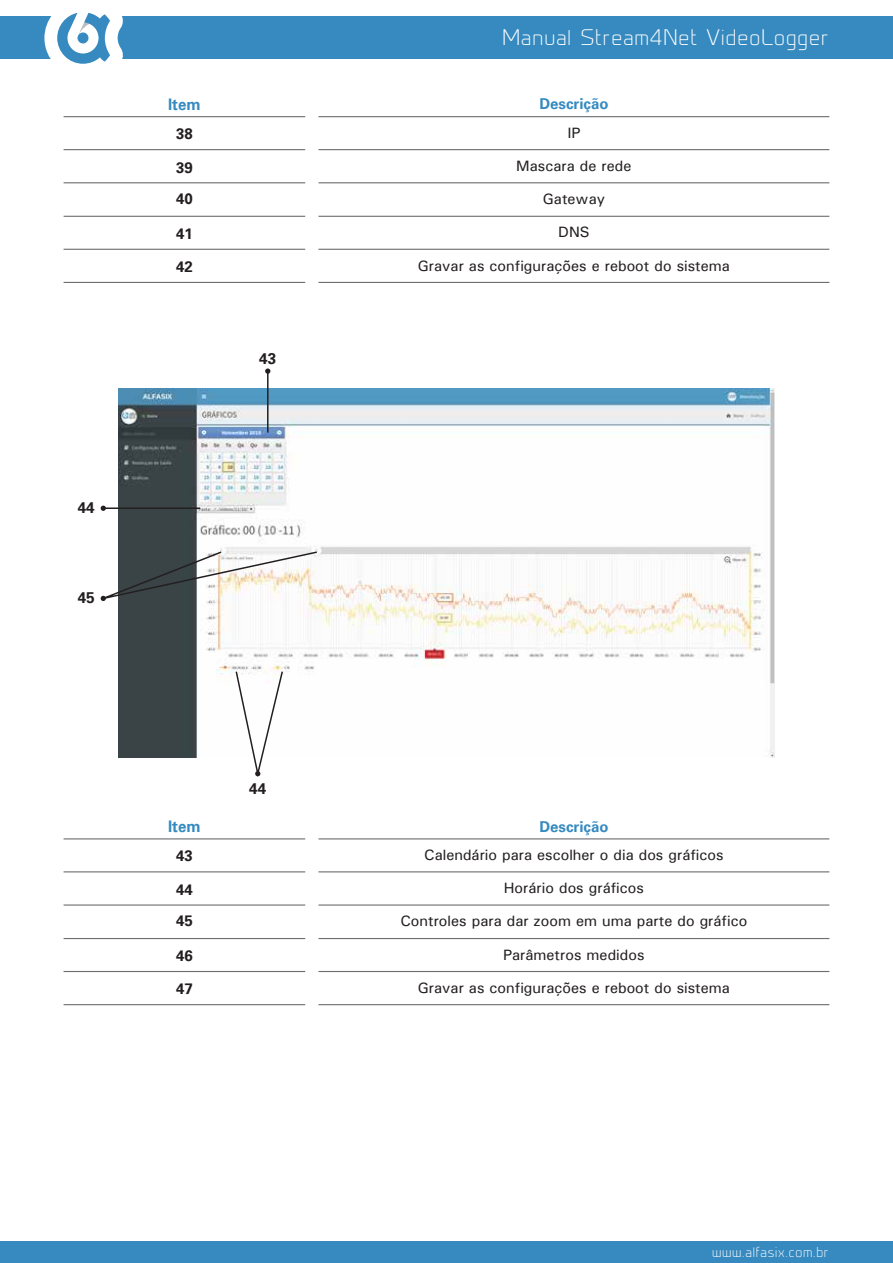
<style>
.page{position:relative;width:893px;height:1263px;background:#fff}
.page>*{position:absolute;margin:0;border:0;box-sizing:border-box;transform-origin:0 0}
.t1{font:300 21px "Prime";letter-spacing:.05em;color:#fff}
.t2{font:700 16.05px "Univers";color:#368ac0;scale:.94 1}
.t3{font:700 15.3px "Univers";color:#231f20}
.t4{font:15px "Univers";color:#231f20}
.t5{font:700 15px "Univers";color:#231f20}
.t6{font:700 15px "Univers";color:#368ac0}
.t7{font:300 13.5px "Prime";letter-spacing:.05em;color:#fff}
</style>
<div class="page">
<hr style="left:318px;top:216px;width:511px;height:1px;background:#6d6e71">
<hr style="left:64px;top:216px;width:241px;height:1px;background:#6d6e71">
<hr style="left:318px;top:182px;width:511px;height:1px;background:#6d6e71">
<hr style="left:64px;top:182px;width:241px;height:1px;background:#6d6e71">
<hr style="left:318px;top:149px;width:511px;height:1px;background:#6d6e71">
<hr style="left:64px;top:149px;width:241px;height:1px;background:#6d6e71">
<hr style="left:318px;top:116px;width:511px;height:1px;background:#6d6e71">
<hr style="left:64px;top:116px;width:241px;height:1px;background:#6d6e71">
<hr style="left:318px;top:282px;width:511px;height:1px;background:#6d6e71">
<hr style="left:64px;top:282px;width:241px;height:1px;background:#6d6e71">
<hr style="left:318px;top:249px;width:511px;height:1px;background:#6d6e71">
<hr style="left:64px;top:249px;width:241px;height:1px;background:#6d6e71">
<hr style="left:318px;top:938px;width:511px;height:1px;background:#6d6e71">
<hr style="left:64px;top:938px;width:241px;height:1px;background:#6d6e71">
<hr style="left:318px;top:904px;width:511px;height:2px;background:#6d6e71">
<hr style="left:64px;top:904px;width:241px;height:2px;background:#6d6e71">
<hr style="left:318px;top:871px;width:511px;height:1px;background:#6d6e71">
<hr style="left:64px;top:871px;width:241px;height:1px;background:#6d6e71">
<hr style="left:318px;top:838px;width:511px;height:1px;background:#6d6e71">
<hr style="left:64px;top:838px;width:241px;height:1px;background:#6d6e71">
<hr style="left:318px;top:1004px;width:511px;height:1px;background:#6d6e71">
<hr style="left:64px;top:1004px;width:241px;height:1px;background:#6d6e71">
<hr style="left:318px;top:971px;width:511px;height:1px;background:#6d6e71">
<hr style="left:64px;top:971px;width:241px;height:1px;background:#6d6e71">
<div style="left:0;top:1242px;width:893px;height:21px;background:#368ac0"></div>
<div style="left:0;top:16px;width:893px;height:43px;background:#368ac0"></div>
<svg style="left:44px;top:12px;width:79px;height:52px"></svg>
<img style="left:118px;top:388px;width:657px;height:370px">
<svg style="left:265px;top:368px;width:5px;height:6px"></svg>
<hr style="left:267px;top:371px;width:2px;height:62px;background:#231f20">
<svg style="left:101px;top:506px;width:5px;height:5px"></svg>
<hr style="left:103px;top:507px;width:97px;height:2px;background:#231f20">
<svg style="left:100px;top:550px;width:219px;height:54px"></svg>
<svg style="left:234px;top:670px;width:50px;height:107px"></svg>
<p class="t3" style="left:78px;top:498px;width:19px">44</p>
<p class="t3" style="left:78px;top:589px;width:19px">45</p>
<h1 class="t1" style="left:502px;top:25px;width:327px">Manual Stream4Net VideoLogger</h1>
<p class="t2" style="left:168px;top:95px;width:36px">Item</p>
<p class="t6" style="left:539px;top:95px;width:71px">Descrição</p>
<p class="t5" style="left:176px;top:125px;width:18px">38</p>
<p class="t4" style="left:567px;top:123px;width:15px">IP</p>
<p class="t5" style="left:176px;top:158px;width:18px">39</p>
<p class="t4" style="left:516px;top:156px;width:117px">Mascara de rede</p>
<p class="t5" style="left:176px;top:190px;width:18px">40</p>
<p class="t4" style="left:543px;top:189px;width:64px">Gateway</p>
<p class="t5" style="left:176px;top:225px;width:18px">41</p>
<p class="t4" style="left:558px;top:223px;width:33px">DNS</p>
<p class="t5" style="left:176px;top:258px;width:18px">42</p>
<p class="t4" style="left:418px;top:256px;width:314px">Gravar as configurações e reboot do sistema</p>
<p class="t3" style="left:259px;top:349px;width:19px">43</p>
<p class="t3" style="left:249px;top:780px;width:19px">44</p>
<p class="t2" style="left:168px;top:817px;width:36px">Item</p>
<p class="t6" style="left:539px;top:817px;width:71px">Descrição</p>
<p class="t5" style="left:176px;top:847px;width:18px">43</p>
<p class="t4" style="left:424px;top:845px;width:301px">Calendário para escolher o dia dos gráficos</p>
<p class="t5" style="left:176px;top:880px;width:18px">44</p>
<p class="t4" style="left:504px;top:879px;width:142px">Horário dos gráficos</p>
<p class="t5" style="left:176px;top:912px;width:18px">45</p>
<p class="t4" style="left:400px;top:912px;width:349px">Controles para dar zoom em uma parte do gráfico</p>
<p class="t5" style="left:176px;top:947px;width:18px">46</p>
<p class="t4" style="left:503px;top:945px;width:143px">Parâmetros medidos</p>
<p class="t5" style="left:176px;top:980px;width:18px">47</p>
<p class="t4" style="left:418px;top:978px;width:314px">Gravar as configurações e reboot do sistema</p>
<p class="t7" style="left:712px;top:1244px;width:118px">www.alfasix.com.br</p>
</div>
